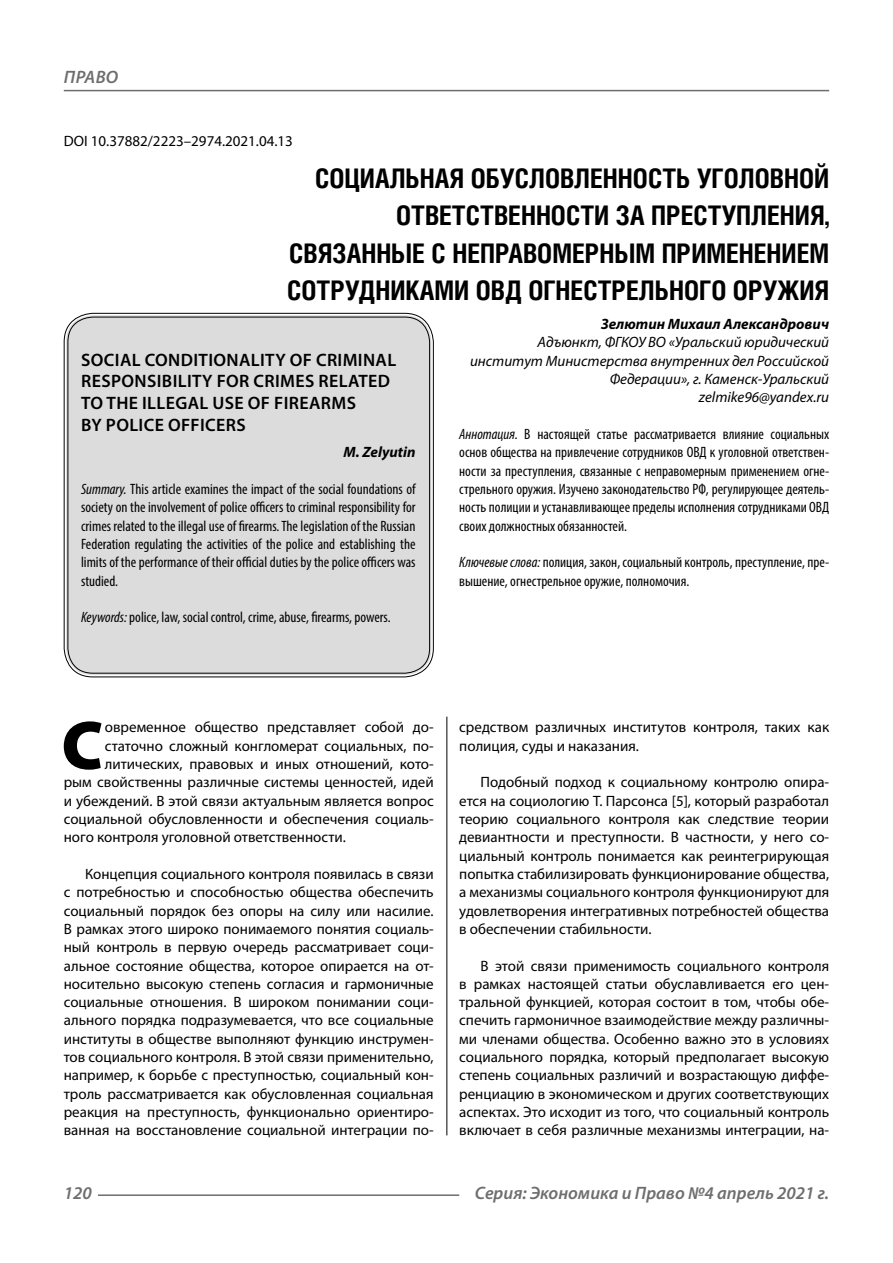
<style>
.page{position:relative;width:893px;height:1263px;background:#fff}
.page>*{position:absolute;margin:0;border:0;box-sizing:border-box;transform-origin:0 0}
.Bukvica{font:900 69.3px "Myriad Pro";color:#000}
.Header{font:700 27px/37.5px "Helios Cond C";color:#000;text-align:right}
.Header-eng{font:600 18px/21.6px "Myriad Pro";letter-spacing:.02em;color:#000}
.t1{font:italic 600 18px "Myriad Pro";color:#6e6e6e}
.Normal{font:15px/18.3px "Myriad Pro";color:#000;text-align:justify}
.Annotation-rus{font:condensed 15px/18.3px "Myriad Pro";color:#000;text-align:justify}
.Annotation-eng{font:condensed 15px/18.3px "Myriad Pro";color:#000;text-align:justify}
.Bukvica-2{font:15px "Myriad Pro";color:#000}
.Author-doc{font:italic 15px/18.3px "Myriad Pro";color:#000;text-align:right}
.DOI{font:15px "Myriad Pro";color:#000}
.Author{font:italic 700 15px "Myriad Pro";color:#000}
.Author-email{font:italic 15px "Myriad Pro";color:#000}
.Author-eng{font:italic 700 15px "Myriad Pro";color:#000}
.s1{font-style:italic}
</style>
<div class="page">
<hr style="left:446px;top:704px;width:1px;height:431px;background:#000">
<div style="left:66px;top:315px;width:365px;height:360px;background:#dcdcdc;border-radius:27px"></div>
<hr style="left:98px;top:1194px;width:361px;height:2px;background:#6e6e6e">
<hr style="left:64px;top:90px;width:765px;height:1px;background:#6e6e6e">
<p class="t1" style="left:64px;top:66px;width:24px">Право</p>
<p class="DOI" style="left:64px;top:132px;width:231px">DOI 10.37882/2223–2974.2021.04.13</p>
<p class="Header" style="left:287px;top:159px;width:543px">СОЦИАЛЬНАЯ ОБУСЛОВЛЕННОСТЬ УГОЛОВНОЙ ОТВЕТСТВЕННОСТИ ЗА ПРЕСТУПЛЕНИЯ, СВЯЗАННЫЕ С НЕПРАВОМЕРНЫМ ПРИМЕНЕНИЕМ СОТРУДНИКАМИ ОВД ОГНЕСТРЕЛЬНОГО ОРУЖИЯ</p>
<p class="Author" style="left:601px;top:314px;width:230px">Зелютин Михаил Александрович</p>
<p class="Author-doc" style="left:470px;top:333px;width:361px">Адъюнкт, ФГКОУ ВО «Уральский юридический институт Министерства внутренних дел Российской<br>Федерации», г. Каменск-Уральский</p>
<p class="Author-email" style="left:699px;top:388px;width:132px">zelmike96@yandex.ru</p>
<p class="Annotation-rus" style="left:459px;top:425px;width:371px"><span class="s1">Аннотация.</span> В настоящей статье рассматривается влияние социальных основ общества на привлечение сотрудников ОВД к уголовной ответствен&shy;ности за преступления, связанные с неправомерным применением огне&shy;стрельного оружия. Изучено законодательство РФ, регулирующее деятель&shy;ность полиции и устанавливающее пределы исполнения сотрудниками ОВД своих должностных обязанностей.</p>
<p class="Annotation-rus" style="left:459px;top:553px;width:371px"><span class="s1">Ключевые слова:</span> полиция, закон, социальный контроль, преступление, пре&shy;вышение, огнестрельное оружие, полномочия.</p>
<p class="Header-eng" style="left:81px;top:348px;width:317px">SOCIAL CONDITIONALITY OF CRIMINAL<br>RESPONSIBILITY FOR CRIMES RELATED<br>TO THE ILLEGAL USE OF FIREARMS<br>BY POLICE OFFICERS</p>
<p class="Author-eng" style="left:343px;top:443px;width:74px">M. Zelyutin</p>
<p class="Annotation-eng" style="left:81px;top:480px;width:336px"><span class="s1">Summary.</span> This article examines the impact of the social foundations of society on the involvement of police officers to criminal responsibility for crimes related to the illegal use of firearms. The legislation of the Russian Federation regulating the activities of the police and establishing the limits of the performance of their official duties by the police officers was studied.</p>
<p class="Annotation-eng" style="left:81px;top:608px;width:311px"><span class="s1">Keywords:</span> police, law, social control, crime, abuse, firearms, powers.</p>
<p class="Bukvica" style="left:61px;top:699px;width:43px">С</p>
<p class="Bukvica-2" style="left:105px;top:718px;width:330px">овременное общество представляет собой до-</p>
<p class="Bukvica-2" style="left:105px;top:736px;width:330px">статочно сложный конгломерат социальных, по-</p>
<p class="Bukvica-2" style="left:105px;top:755px;width:330px">литических, правовых и иных отношений, кото-</p>
<p class="Bukvica-2" style="left:64px;top:773px;width:371px">рым свойственны различные системы ценностей, идей</p>
<p class="Bukvica-2" style="left:64px;top:791px;width:371px">и убеждений. В этой связи актуальным является вопрос</p>
<p class="Bukvica-2" style="left:64px;top:810px;width:371px">социальной обусловленности и обеспечения социаль-</p>
<p class="Bukvica-2" style="left:64px;top:828px;width:284px">ного контроля уголовной ответственности.</p>
<p class="Normal" style="left:64px;top:864px;width:371px;text-indent:21px">Концепция социального контроля появилась в связи с потребностью и способностью общества обеспечить социальный порядок без опоры на силу или насилие.<br>В рамках этого широко понимаемого понятия социаль&shy;ный контроль в первую очередь рассматривает соци&shy;альное состояние общества, которое опирается на от&shy;носительно высокую степень согласия и гармоничные социальные отношения. В широком понимании соци&shy;ального порядка подразумевается, что все социальные институты в обществе выполняют функцию инструмен&shy;тов социального контроля. В этой связи применительно, например, к борьбе с преступностью, социальный кон&shy;троль рассматривается как обусловленная социальная реакция на преступность, функционально ориентиро&shy;ванная на восстановление социальной интеграции по-</p>
<p class="Normal" style="left:459px;top:718px;width:371px">средством различных институтов контроля, таких как полиция, суды и наказания.</p>
<p class="Normal" style="left:459px;top:773px;width:371px;text-indent:21px">Подобный подход к социальному контролю опира&shy;ется на социологию Т. Парсонса [5], который разработал теорию социального контроля как следствие теории девиантности и преступности. В частности, у него со&shy;циальный контроль понимается как реинтегрирующая попытка стабилизировать функционирование общества, а механизмы социального контроля функционируют для удовлетворения интегративных потребностей общества в обеспечении стабильности.</p>
<p class="Normal" style="left:459px;top:956px;width:371px;text-indent:21px">В этой связи применимость социального контроля в рамках настоящей статьи обуславливается его цен&shy;тральной функцией, которая состоит в том, чтобы обе&shy;спечить гармоничное взаимодействие между различны&shy;ми членами общества. Особенно важно это в условиях социального порядка, который предполагает высокую степень социальных различий и возрастающую диффе&shy;ренциацию в экономическом и других соответствующих аспектах. Это исходит из того, что социальный контроль включает в себя различные механизмы интеграции, на-</p>
<p class="t1" style="left:64px;top:1182px;width:30px">120</p>
<p class="t1" style="left:475px;top:1182px;width:356px">Серия: Экономика и Право №4 апрель 2021 г.</p>
</div>
